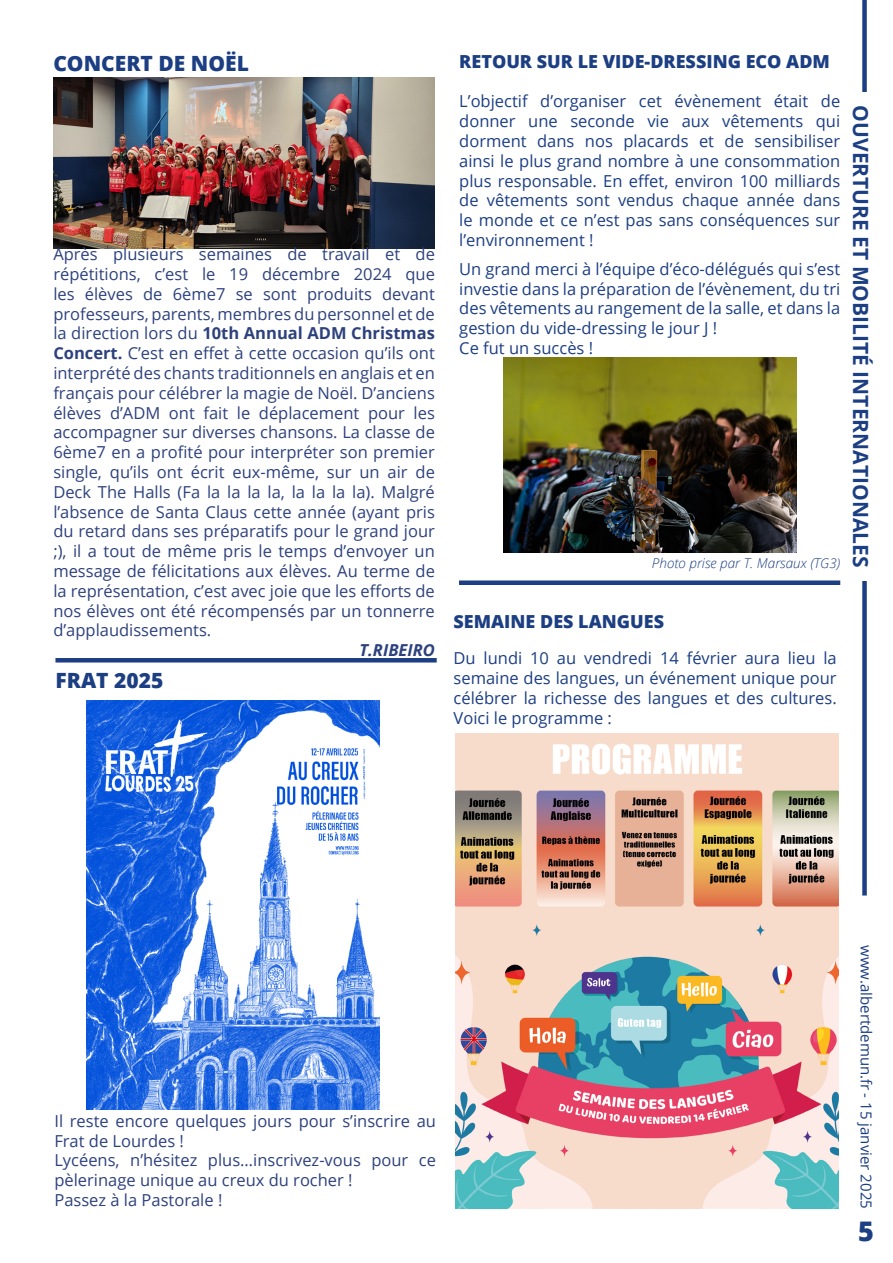
<style>
.page{position:relative;width:893px;height:1263px;background:#fff}
.page>*{position:absolute;margin:0;border:0;box-sizing:border-box;transform-origin:0 0}
.t1{font:800 27px "Open Sans";color:#1c3e83}
.t2{font:700 21px "Open Sans";color:#1c3e83}
.t3{font:800 21px "Open Sans";color:#1c3e83}
.t4{font:800 18px "Open Sans";color:#1c3e83}
.t5{font:16.5px/19.8px "Open Sans";color:#2d417d}
.t6{font:16.5px/19.8px "Open Sans";color:#1c3e83;text-align:justify}
.t7{font:italic 700 16.5px "Open Sans";color:#2d417d}
.t8{font:15px "Open Sans";color:#1c3e83}
.t9{font:italic 300 13.5px "Open Sans";color:#1c3e83}
.s1{font-weight:700}
</style>
<div class="page">
<div style="left:862px;top:0;width:5px;height:895px;background:#1c3e83"></div>
<div style="left:840px;top:92px;width:53px;height:488px;background:#fff"></div>
<img style="left:53px;top:78px;width:381px;height:170px">
<img style="left:504px;top:358px;width:293px;height:194px">
<div style="left:459px;top:580px;width:381px;height:5px;background:#1c3e83"></div>
<img style="left:456px;top:734px;width:383px;height:474px">
<img style="left:86px;top:701px;width:293px;height:409px">
<hr style="left:55px;top:658px;width:382px;height:4px;background:#1c3e83">
<p class="t3" style="left:53px;top:47px;width:197px">CONCERT DE NOËL</p>
<p class="t5" style="left:53px;top:244px;width:383px;text-align:justify">Après plusieurs semaines de travail et de répétitions, c’est le 19 décembre 2024 que les élèves de 6ème7 se sont produits devant professeurs, parents, membres du personnel et de la direction lors du <span class="s1">10th Annual ADM Christmas Concert.</span> C’est en effet à cette occasion qu’ils ont interprété des chants traditionnels en anglais et en français pour célébrer la magie de Noël. D’anciens élèves d’ADM ont fait le déplacement pour les accompagner sur diverses chansons. La classe de 6ème7 en a profité pour interpréter son premier single, qu’ils ont écrit eux-même, sur un air de Deck The Halls (Fa la la la la, la la la la). Malgré l’absence de Santa Claus cette année (ayant pris du retard dans ses préparatifs pour le grand jour ;), il a tout de même pris le temps d’envoyer un message de félicitations aux élèves. Au terme de la représentation, c’est avec joie que les efforts de nos élèves ont été récompensés par un tonnerre d’applaudissements.</p>
<p class="t7" style="left:359px;top:638px;width:77px">T.RIBEIRO</p>
<p class="t3" style="left:55px;top:664px;width:109px">FRAT 2025</p>
<p class="t4" style="left:459px;top:48px;width:372px">RETOUR SUR LE VIDE-DRESSING ECO ADM</p>
<p class="t6" style="left:459px;top:91px;width:382px">L’objectif d’organiser cet évènement était de donner une seconde vie aux vêtements qui dorment dans nos placards et de sensibiliser ainsi le plus grand nombre à une consommation plus responsable. En effet, environ 100 milliards de vêtements sont vendus chaque année dans le monde et ce n’est pas sans conséquences sur l’environnement !</p>
<p class="t6" style="left:459px;top:258px;width:382px;text-align:left">Un grand merci à l’équipe d’éco-délégués qui s’est investie dans la préparation de l’évènement, du tri des vêtements au rangement de la salle, et dans la gestion du vide-dressing le jour J !<br>Ce fut un succès !</p>
<p class="t9" style="left:652px;top:554px;width:190px">Photo prise par T. Marsaux (TG3)</p>
<p class="t2" style="left:876px;top:105px;width:464px;rotate:90deg">OUVERTURE ET MOBILITÉ INTERNATIONALES</p>
<p class="t4" style="left:454px;top:608px;width:212px">SEMAINE DES LANGUES</p>
<p class="t6" style="left:454px;top:648px;width:385px">Du lundi 10 au vendredi 14 février aura lieu la semaine des langues, un événement unique pour célébrer la richesse des langues et des cultures.<br>Voici le programme :</p>
<p class="t5" style="left:54px;top:1110px;width:383px">Il reste encore quelques jours pour s’inscrire au Frat de Lourdes !<br>Lycéens, n’hésitez plus…inscrivez-vous pour ce pèlerinage unique au creux du rocher !<br>Passez à la Pastorale !</p>
<p class="t8" style="left:876px;top:945px;width:265px;rotate:90deg">www.albertdemun.fr - 15 janvier 2025</p>
<h1 class="t1" style="left:858px;top:1211px;width:17px">5</h1>
</div>
